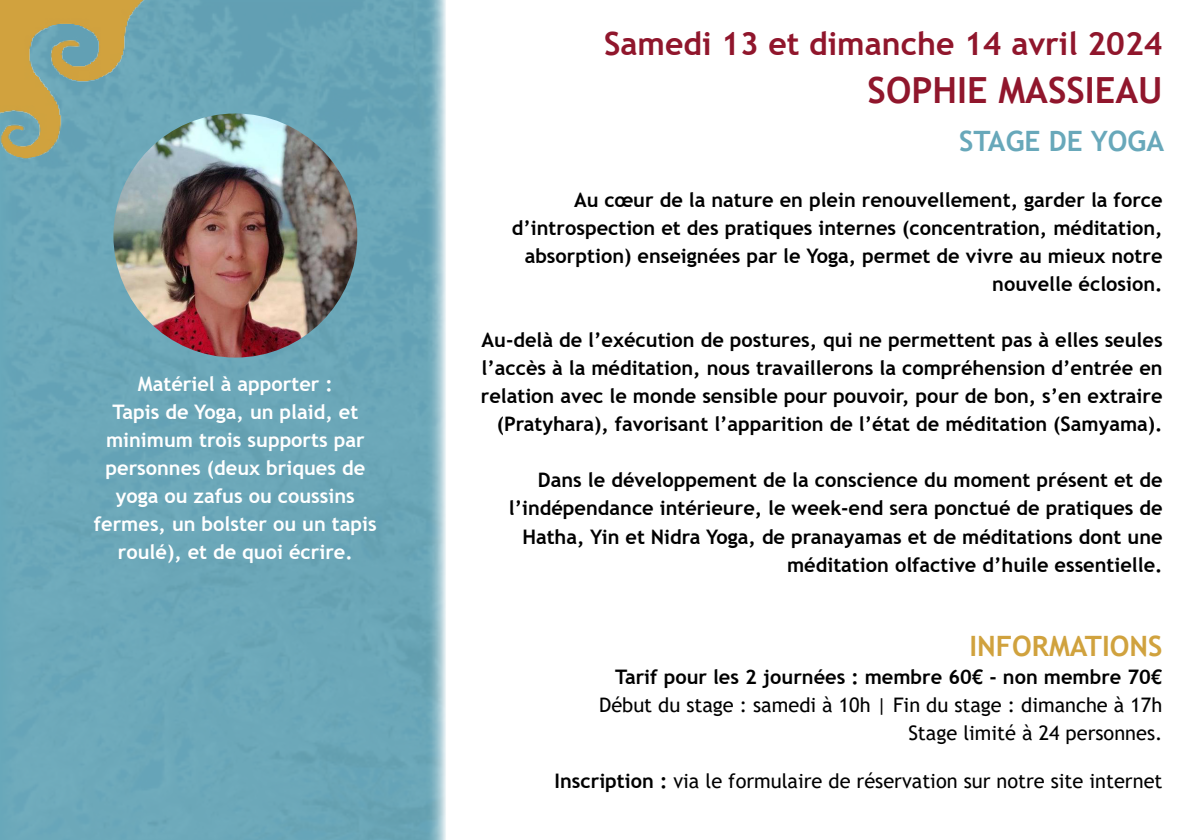
<style>
.page{position:relative;width:1191px;height:840px;background:#fff}
.page>*{position:absolute;margin:0;border:0;box-sizing:border-box;transform-origin:0 0}
.t1{font:700 36px "Trebuchet MS";color:#90162c}
.t2{font:700 32px "Trebuchet MS";color:#90162c}
.t3{font:700 28px "Trebuchet MS";color:#d0a23e}
.t4{font:700 28px "Trebuchet MS";color:#68a8ba}
.t5{font:700 20px/28px "Trebuchet MS";color:#000;text-align:right}
.t6{font:700 20px/28px "Trebuchet MS";color:#fff;text-align:center}
.t7{font:20px/28px "Trebuchet MS";color:#000;text-align:right}
.s1{font-weight:700}
</style>
<div class="page">
<img style="left:2px;top:0;width:444px;height:839px">
<img style="left:0;top:0;width:227px;height:180px">
<img style="left:113px;top:113px;width:244px;height:244px;border-radius:122px">
<p class="t6" style="left:94px;top:370px;width:284px">Matériel à apporter :<br>Tapis de Yoga, un plaid, et minimum trois supports par personnes (deux briques de yoga ou zafus ou coussins fermes, un bolster ou un tapis roulé), et de quoi écrire.</p>
<h2 class="t2" style="left:604px;top:24px;width:560px">Samedi 13 et dimanche 14 avril 2024</h2>
<h1 class="t1" style="left:867px;top:68px;width:296px">SOPHIE MASSIEAU</h1>
<h3 class="t4" style="left:959px;top:123px;width:206px">STAGE DE YOGA</h3>
<p class="t5" style="left:512px;top:186px;width:652px">Au cœur de la nature en plein renouvellement, garder la force d’introspection et des pratiques internes (concentration, méditation, absorption) enseignées par le Yoga, permet de vivre au mieux notre nouvelle éclosion.</p>
<p class="t5" style="left:481px;top:326px;width:683px">Au-delà de l’exécution de postures, qui ne permettent pas à elles seules l’accès à la méditation, nous travaillerons la compréhension d’entrée en relation avec le monde sensible pour pouvoir, pour de bon, s’en extraire (Pratyhara), favorisant l’apparition de l’état de méditation (Samyama).</p>
<p class="t5" style="left:509px;top:466px;width:655px">Dans le développement de la conscience du moment présent et de l’indépendance intérieure, le week-end sera ponctué de pratiques de Hatha, Yin et Nidra Yoga, de pranayamas et de méditations dont une méditation olfactive d’huile essentielle.</p>
<h3 class="t3" style="left:969px;top:627px;width:195px">INFORMATIONS</h3>
<p class="t5" style="left:615px;top:662px;width:549px">Tarif pour les 2 journées : membre 60€ - non membre 70€</p>
<p class="t7" style="left:599px;top:690px;width:565px">Début du stage : samedi à 10h | Fin du stage : dimanche à 17h<br>Stage limité à 24 personnes.</p>
<p class="t7" style="left:554px;top:766px;width:609px"><span class="s1">Inscription :</span> via le formulaire de réservation sur notre site internet</p>
</div>
